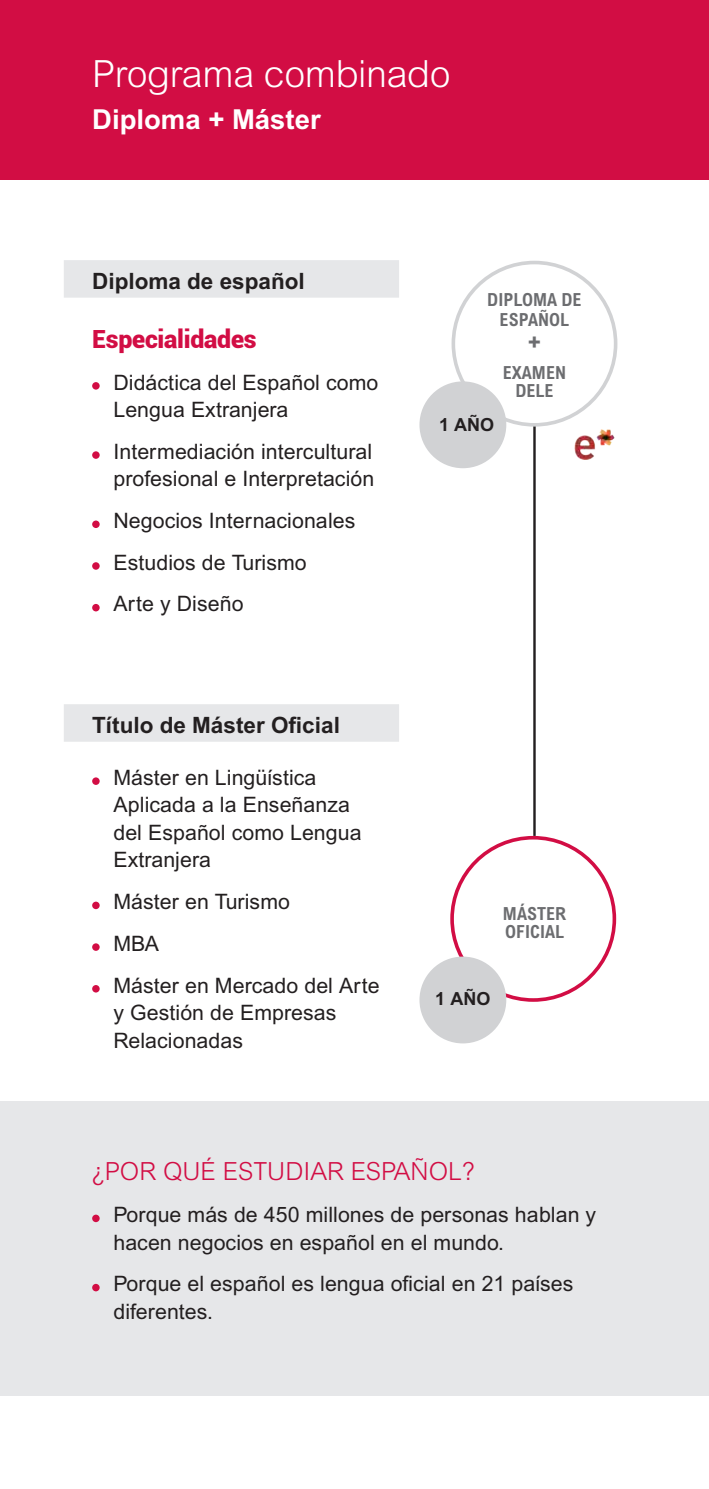
<style>
.page{position:relative;width:709px;height:1489px;background:#fff}
.page>*{position:absolute;margin:0;border:0;box-sizing:border-box;transform-origin:0 0}
.t1{font:300 37.5px "Arial MT Pro";letter-spacing:-.01em;color:#fff}
.t2{font:700 27.5px "Arial MT Pro";color:#fff}
.t3{font:700 condensed 25.25px "Arial MT Pro";color:#6c6d70}
.t4{font:300 25px "Arial MT Pro";color:#d20d44}
.t5{font:900 25px "Roboto";letter-spacing:-.01em;color:#d20d44}
.t6{font:700 22.5px "Arial MT Pro";color:#231f20}
.t7{font:21.25px/27.5px "Arial MT Pro";letter-spacing:.005em;color:#231f20}
.t8{font:700 condensed 18px/18px "Arial MT Pro";color:#6c6d70;text-align:center}
.t9{font:700 18px "Arial MT Pro";color:#231f20}
</style>
<div class="page">
<div style="left:0;top:0;width:709px;height:179px;background:#d20d44"></div>
<div style="left:0;top:1100px;width:709px;height:295px;background:#e6e7e9"></div>
<div style="left:92px;top:1214px;width:8px;height:7px;background:#d20d44;border-radius:50%"></div>
<div style="left:92px;top:1283px;width:8px;height:8px;background:#d20d44;border-radius:50%"></div>
<hr style="left:533px;top:422px;width:2px;height:413px;background:#231f20">
<div style="left:451px;top:261px;width:166px;height:165px;border:4px solid #d1d2d4;border-radius:50%"></div>
<div style="left:419px;top:381px;width:87px;height:87px;background:#d1d2d4;border-radius:50%"></div>
<div style="left:450px;top:835px;width:166px;height:166px;border:4px solid #d20d44;border-radius:50%"></div>
<div style="left:419px;top:956px;width:87px;height:87px;background:#d1d2d4;border-radius:50%"></div>
<div style="left:64px;top:260px;width:335px;height:38px;background:#e6e7e9"></div>
<div style="left:92px;top:382px;width:8px;height:7px;background:#d20d44;border-radius:50%"></div>
<div style="left:92px;top:451px;width:8px;height:8px;background:#d20d44;border-radius:50%"></div>
<div style="left:92px;top:520px;width:8px;height:8px;background:#d20d44;border-radius:50%"></div>
<div style="left:92px;top:562px;width:8px;height:7px;background:#d20d44;border-radius:50%"></div>
<div style="left:92px;top:604px;width:8px;height:7px;background:#d20d44;border-radius:50%"></div>
<div style="left:64px;top:704px;width:335px;height:37px;background:#e6e7e9"></div>
<div style="left:92px;top:777px;width:8px;height:7px;background:#d20d44;border-radius:50%"></div>
<div style="left:92px;top:901px;width:8px;height:8px;background:#d20d44;border-radius:50%"></div>
<div style="left:92px;top:943px;width:8px;height:7px;background:#d20d44;border-radius:50%"></div>
<div style="left:92px;top:985px;width:8px;height:7px;background:#d20d44;border-radius:50%"></div>
<img style="left:574px;top:429px;width:41px;height:30px">
<h1 class="t1" style="left:92px;top:50px;width:360px">Programa combinado</h1>
<p class="t2" style="left:92px;top:103px;width:230px">Diploma + Máster</p>
<p class="t6" style="left:92px;top:267px;width:214px">Diploma de español</p>
<p class="t5" style="left:92px;top:321px;width:166px">Especialidades</p>
<p class="t7" style="left:113px;top:369px;width:266px">Didáctica del Español como<br>Lengua Extranjera</p>
<p class="t7" style="left:113px;top:438px;width:262px">Intermediación intercultural profesional e Interpretación</p>
<p class="t7" style="left:113px;top:500px;width:243px;line-height:41.8px">Negocios Internacionales<br>Estudios de Turismo<br>Arte y Diseño</p>
<p class="t6" style="left:92px;top:711px;width:249px">Título de Máster Oficial</p>
<p class="t7" style="left:113px;top:764px;width:250px">Máster en Lingüística<br>Aplicada a la Enseñanza del Español como Lengua<br>Extranjera</p>
<p class="t7" style="left:113px;top:881px;width:268px;line-height:41.8px">Máster en Turismo<br>MBA<br>Máster en Mercado del Arte</p>
<p class="t7" style="left:113px;top:999px;width:224px">y Gestión de Empresas<br>Relacionadas</p>
<p class="t8" style="left:487px;top:291px;width:96px;line-height:19.8px">DIPLOMA DE<br>ESPAÑOL</p>
<p class="t3" style="left:528px;top:327px;width:14px">+</p>
<p class="t8" style="left:503px;top:364px;width:65px">EXAMEN<br>DELE</p>
<p class="t9" style="left:439px;top:414px;width:57px">1 AÑO</p>
<p class="t8" style="left:503px;top:905px;width:65px;text-align:left">MÁSTER<br>OFICIAL</p>
<p class="t9" style="left:435px;top:987px;width:57px">1 AÑO</p>
<p class="t4" style="left:92px;top:1156px;width:384px">¿POR QUÉ ESTUDIAR ESPAÑOL?</p>
<p class="t7" style="left:113px;top:1201px;width:484px">Porque más de 450 millones de personas hablan y hacen negocios en español en el mundo.</p>
<p class="t7" style="left:113px;top:1271px;width:461px">Porque el español es lengua oficial en 21 países diferentes.</p>
</div>
